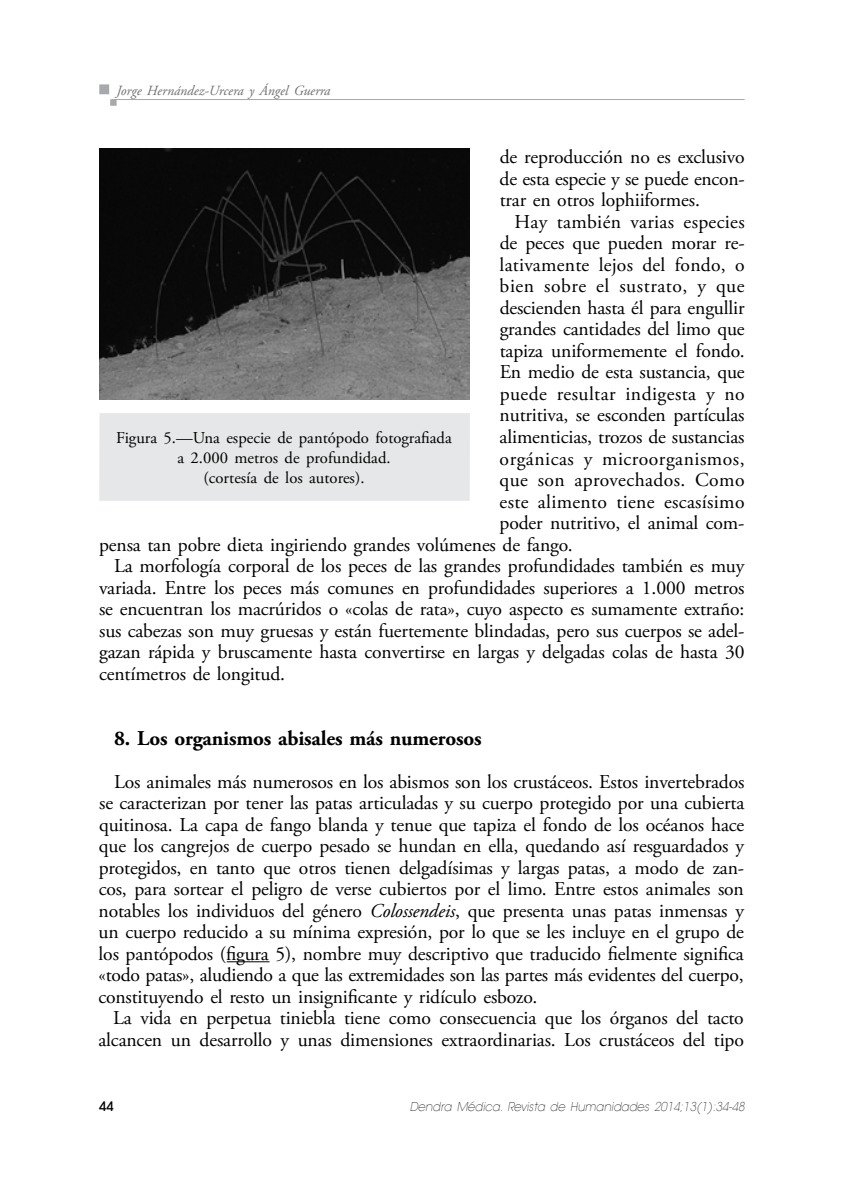
<style>
.page{position:relative;width:844px;height:1191px;background:#fff}
.page>*{position:absolute;margin:0;border:0;box-sizing:border-box;transform-origin:0 0}
.t1{font:700 21px "Adobe Garamond Pro";letter-spacing:-.005em;color:#000}
.t2{font:19.6px/21.5px "Adobe Garamond Pro";letter-spacing:-.01em;color:#000;text-align:justify}
.t3{font:19.6px "Adobe Garamond Pro";letter-spacing:.015em;color:#000}
.t4{font:19.6px "Adobe Garamond Pro";letter-spacing:.025em;color:#000}
.t5{font:19.6px "Adobe Garamond Pro";letter-spacing:.01em;color:#000}
.t6{font:19.6px "Adobe Garamond Pro";letter-spacing:.03em;color:#000}
.t7{font:19.6px "Adobe Garamond Pro";letter-spacing:.02em;color:#000}
.t8{font:16.62px/20.5px "Adobe Garamond Pro";color:#000;text-align:center}
.t9{font:italic 14px "Adobe Garamond Pro";color:#6d6e71}
.t10{font:500 13.12px "Avant Garde LT";color:#000}
.t11{font:italic 200 12.25px "Avant Garde LT";color:#000;scale:.95 1}
.s1{font-style:italic}
</style>
<div class="page">
<div style="left:99px;top:84px;width:10px;height:10px;background:#a7a9ac;border:2px solid #a7a9ac"></div>
<svg style="left:110px;top:99px;width:7px;height:7px"></svg>
<hr style="left:112px;top:99px;width:632px;height:1px;background:#a7a9ac">
<hr style="left:227px;top:961px;width:42px;height:1px;background:#000">
<div style="left:100px;top:414px;width:369px;height:86px;background:#e6e7e8"></div>
<div style="left:99px;top:413px;width:371px;height:88px;border:2px solid #e6e7e8"></div>
<img style="left:99px;top:149px;width:371px;height:250px">
<p class="t9" style="left:117px;top:82px;width:215px">Jorge Hernández-Urcera y Ángel Guerra</p>
<p class="t2" style="left:499px;top:147px;width:246px">de reproducción no es exclusivo de esta especie y se puede encon&shy;trar en otros lophiiformes.</p>
<p class="t3" style="left:514px;top:210px;width:231px">Hay también varias especies</p>
<p class="t2" style="left:499px;top:233px;width:246px">de peces que pueden morar re-</p>
<p class="t5" style="left:499px;top:253px;width:246px">lativamente lejos del fondo, o</p>
<p class="t6" style="left:499px;top:274px;width:246px">bien sobre el sustrato, y que</p>
<p class="t2" style="left:499px;top:297px;width:246px">descienden hasta él para engullir</p>
<p class="t2" style="left:499px;top:319px;width:246px">grandes cantidades del limo que</p>
<p class="t2" style="left:499px;top:340px;width:246px">tapiza uniformemente el fondo.</p>
<p class="t2" style="left:499px;top:362px;width:246px">En medio de esta sustancia, que</p>
<p class="t4" style="left:499px;top:382px;width:246px">puede resultar indigesta y no</p>
<p class="t2" style="left:499px;top:405px;width:246px">nutritiva, se esconden partículas</p>
<p class="t2" style="left:499px;top:427px;width:246px">alimenticias, trozos de sustancias</p>
<p class="t4" style="left:499px;top:446px;width:246px">orgánicas y microorganismos,</p>
<p class="t7" style="left:499px;top:468px;width:246px">que son aprovechados. Como</p>
<p class="t3" style="left:499px;top:489px;width:246px">este alimento tiene escasísimo</p>
<p class="t2" style="left:499px;top:513px;width:246px">poder nutritivo, el animal com-</p>
<p class="t2" style="left:99px;top:534px;width:475px">pensa tan pobre dieta ingiriendo grandes volúmenes de fango.</p>
<p class="t2" style="left:114px;top:556px;width:631px">La morfología corporal de los peces de las grandes profundidades también es muy</p>
<p class="t2" style="left:99px;top:577px;width:646px">variada. Entre los peces más comunes en profundidades superiores a 1.000 metros</p>
<p class="t2" style="left:99px;top:599px;width:646px">se encuentran los macrúridos o «colas de rata», cuyo aspecto es sumamente extraño:</p>
<p class="t2" style="left:99px;top:620px;width:646px">sus cabezas son muy gruesas y están fuertemente blindadas, pero sus cuerpos se adel-</p>
<p class="t2" style="left:99px;top:642px;width:646px">gazan rápida y bruscamente hasta convertirse en largas y delgadas colas de hasta 30</p>
<p class="t2" style="left:99px;top:663px;width:187px">centímetros de longitud.</p>
<p class="t8" style="left:116px;top:427px;width:337px">Figura 5.—Una especie de pantópodo fotografiada a 2.000 metros de profundidad.<br>(cortesía de los autores).</p>
<p class="t1" style="left:114px;top:725px;width:369px">8. Los organismos abisales más numerosos</p>
<p class="t2" style="left:98px;top:771px;width:647px;text-indent:16px">Los animales más numerosos en los abismos son los crustáceos. Estos invertebrados se caracterizan por tener las patas articuladas y su cuerpo protegido por una cubierta quitinosa. La capa de fango blanda y tenue que tapiza el fondo de los océanos hace que los cangrejos de cuerpo pesado se hundan en ella, quedando así resguardados y protegidos, en tanto que otros tienen delgadísimas y largas patas, a modo de zan&shy;cos, para sortear el peligro de verse cubiertos por el limo. Entre estos animales son notables los individuos del género <span class="s1">Colossendeis</span>, que presenta unas patas inmensas y un cuerpo reducido a su mínima expresión, por lo que se les incluye en el grupo de los pantópodos (figura 5), nombre muy descriptivo que traducido fielmente significa «todo patas», aludiendo a que las extremidades son las partes más evidentes del cuerpo, constituyendo el resto un insignificante y ridículo esbozo.</p>
<p class="t2" style="left:98px;top:1008px;width:646px;text-align:right">La vida en perpetua tiniebla tiene como consecuencia que los órganos del tacto alcancen un desarrollo y unas dimensiones extraordinarias. Los crustáceos del tipo</p>
<p class="t10" style="left:99px;top:1098px;width:16px">44</p>
<p class="t11" style="left:409px;top:1099px;width:354px">Dendra Médica. Revista de Humanidades 2014;13(1):34-48</p>
</div>
